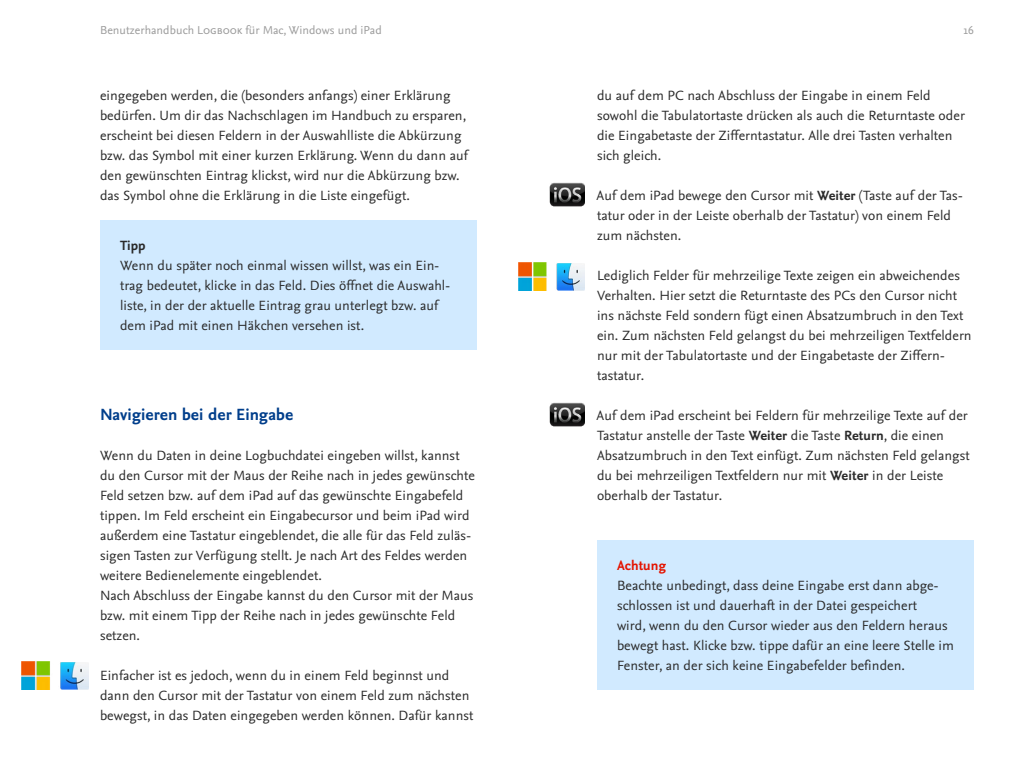
<style>
.page{position:relative;width:1024px;height:768px;background:#fff}
.page>*{position:absolute;margin:0;border:0;box-sizing:border-box;transform-origin:0 0}
.t1{font:700 17px "Nexus Sans OT";letter-spacing:.005em;color:#003e8b}
.t2{font:14px/20px "Nexus Sans OT";letter-spacing:.005em;color:#2a2a2a}
.t3{font:700 14px "Nexus Sans OT";letter-spacing:.005em;color:#e41400}
.t4{font:700 14px "Nexus Sans OT";color:#2a2a2a}
.t5{font:12px "Nexus Sans OT";letter-spacing:.005em;color:#9b9b9b}
.s1{font-weight:700}
</style>
<div class="page">
<div style="left:100px;top:220px;width:377px;height:130px;background:#d1eaff"></div>
<img style="left:21px;top:661px;width:67px;height:29px">
<div style="left:597px;top:540px;width:377px;height:150px;background:#d1eaff"></div>
<img style="left:549px;top:183px;width:36px;height:24px">
<img style="left:518px;top:262px;width:67px;height:28px">
<img style="left:549px;top:403px;width:36px;height:24px">
<p class="t5" style="left:100px;top:22px;width:283px">Benutzerhandbuch Logbook für Mac, Windows und iPad</p>
<p class="t5" style="left:964px;top:22px;width:12px">16</p>
<p class="t2" style="left:100px;top:86px;width:369px">eingegeben werden, die (besonders anfangs) einer Erklärung bedürfen. Um dir das Nachschlagen im Handbuch zu ersparen, erscheint bei diesen Feldern in der Auswahlliste die Abkürzung bzw. das Symbol mit einer kurzen Erklärung. Wenn du dann auf den gewünschten Eintrag klickst, wird nur die Abkürzung bzw. das Symbol ohne die Erklärung in die Liste eingefügt.</p>
<p class="t4" style="left:120px;top:236px;width:27px">Tipp</p>
<p class="t2" style="left:120px;top:255px;width:332px">Wenn du später noch einmal wissen willst, was ein Ein&shy;trag bedeutet, klicke in das Feld. Dies öffnet die Auswahl&shy;liste, in der der aktuelle Eintrag grau unterlegt bzw. auf dem iPad mit einen Häkchen versehen ist.</p>
<p class="t1" style="left:100px;top:403px;width:195px">Navigieren bei der Eingabe</p>
<p class="t2" style="left:100px;top:445px;width:377px">Wenn du Daten in deine Logbuchdatei eingeben willst, kannst du den Cursor mit der Maus der Reihe nach in jedes gewünschte Feld setzen bzw. auf dem iPad auf das gewünschte Eingabefeld tippen. Im Feld erscheint ein Eingabecursor und beim iPad wird außerdem eine Tastatur eingeblendet, die alle für das Feld zuläs&shy;sigen Tasten zur Verfügung stellt. Je nach Art des Feldes werden weitere Bedienelemente eingeblendet.<br>Nach Abschluss der Eingabe kannst du den Cursor mit der Maus bzw. mit einem Tipp der Reihe nach in jedes gewünschte Feld setzen.</p>
<p class="t2" style="left:100px;top:665px;width:375px">Einfacher ist es jedoch, wenn du in einem Feld beginnst und dann den Cursor mit der Tastatur von einem Feld zum nächsten bewegst, in das Daten eingegeben werden können. Dafür kannst</p>
<p class="t2" style="left:597px;top:86px;width:369px">du auf dem PC nach Abschluss der Eingabe in einem Feld sowohl die Tabulatortaste drücken als auch die Returntaste oder die Eingabetaste der Zifferntastatur. Alle drei Tasten verhalten sich gleich.</p>
<p class="t2" style="left:597px;top:186px;width:368px">Auf dem iPad bewege den Cursor mit <span class="s1">Weiter</span> (Taste auf der Tas&shy;tatur oder in der Leiste oberhalb der Tastatur) von einem Feld zum nächsten.</p>
<p class="t2" style="left:597px;top:266px;width:376px">Lediglich Felder für mehrzeilige Texte zeigen ein abweichendes Verhalten. Hier setzt die Returntaste des PCs den Cursor nicht ins nächste Feld sondern fügt einen Absatzumbruch in den Text ein. Zum nächsten Feld gelangst du bei mehrzeiligen Textfeldern nur mit der Tabulatortaste und der Eingabetaste der Ziffern&shy;tastatur.</p>
<p class="t2" style="left:597px;top:406px;width:375px">Auf dem iPad erscheint bei Feldern für mehrzeilige Texte auf der Tastatur anstelle der Taste <span class="s1">Weiter</span> die Taste <span class="s1">Return</span>, die einen Absatzumbruch in den Text einfügt. Zum nächsten Feld gelangst du bei mehrzeiligen Textfeldern nur mit <span class="s1">Weiter</span> in der Leiste oberhalb der Tastatur.</p>
<p class="t3" style="left:617px;top:556px;width:51px">Achtung</p>
<p class="t2" style="left:617px;top:575px;width:339px">Beachte unbedingt, dass deine Eingabe erst dann abge&shy;schlossen ist und dauerhaft in der Datei gespeichert<br>wird, wenn du den Cursor wieder aus den Feldern heraus bewegt hast. Klicke bzw. tippe dafür an eine leere Stelle im Fenster, an der sich keine Eingabefelder befinden.</p>
</div>
